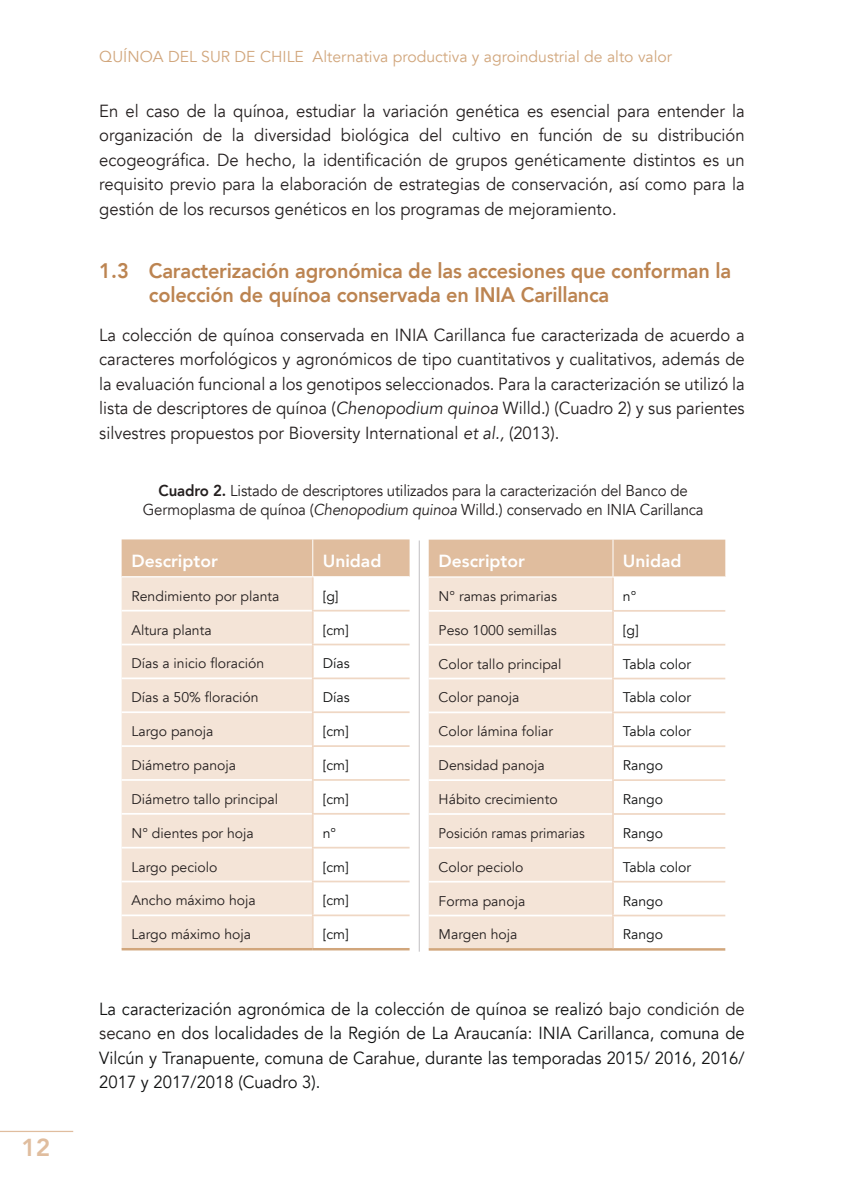
<style>
.page{position:relative;width:844px;height:1191px;background:#fff}
.page>*{position:absolute;margin:0;border:0;box-sizing:border-box;transform-origin:0 0}
.t1{font:800 24.5px "Avenir";color:#e0bd9e}
.t2{font:800 21px/24.5px "Avenir";letter-spacing:-.01em;color:#bc8451;scale:.95 1}
.t3{font:17.5px/24.5px "Avenir";color:#241f1f;text-align:justify;scale:.95 1}
.t4{font:17.5px/24.5px "Avenir";color:#111212;text-align:justify;scale:.95 1}
.t5{font:800 17.5px "Avenir";color:#fff}
.t6{font:15.75px/19.2px "Avenir";letter-spacing:-.01em;color:#241f1f;text-align:center;scale:.95 1}
.t7{font:15.75px "Avenir";color:#d1a67c}
.t8{font:14px "Avenir";color:#241f1f}
.t9{font:14px "Avenir";color:#111212}
.t10{font:14px "Avenir";color:#241f1f;scale:.95 1}
.s1{font-style:italic}
.s2{font-weight:800}
.s3{color:#241f1f}
</style>
<div class="page">
<hr style="left:0;top:1130px;width:73px;height:2px;background:#e0bd9e">
<div style="left:122px;top:539px;width:287px;height:37px;background:#e0bd9e"></div>
<div style="left:122px;top:577px;width:190px;height:371px;background:#f4e4d7"></div>
<hr style="left:312px;top:539px;width:1px;height:37px;background:#fff">
<hr style="left:122px;top:948px;width:191px;height:2px;background:#d1a67c">
<hr style="left:313px;top:948px;width:96px;height:2px;background:#d1a67c">
<hr style="left:312px;top:577px;width:1px;height:33px;background:#efd7c4">
<hr style="left:312px;top:610px;width:97px;height:1px;background:#efd7c4">
<hr style="left:312px;top:611px;width:1px;height:32px;background:#efd7c4">
<hr style="left:312px;top:643px;width:97px;height:2px;background:#efd7c4">
<hr style="left:312px;top:645px;width:1px;height:32px;background:#efd7c4">
<hr style="left:312px;top:677px;width:97px;height:2px;background:#efd7c4">
<hr style="left:312px;top:679px;width:1px;height:32px;background:#efd7c4">
<hr style="left:312px;top:711px;width:97px;height:2px;background:#efd7c4">
<hr style="left:312px;top:713px;width:1px;height:32px;background:#efd7c4">
<hr style="left:312px;top:745px;width:97px;height:2px;background:#efd7c4">
<hr style="left:312px;top:747px;width:1px;height:32px;background:#efd7c4">
<hr style="left:312px;top:779px;width:97px;height:2px;background:#efd7c4">
<hr style="left:312px;top:781px;width:1px;height:32px;background:#efd7c4">
<hr style="left:312px;top:813px;width:97px;height:1px;background:#efd7c4">
<hr style="left:312px;top:814px;width:1px;height:32px;background:#efd7c4">
<hr style="left:312px;top:846px;width:97px;height:2px;background:#efd7c4">
<hr style="left:312px;top:848px;width:1px;height:32px;background:#efd7c4">
<hr style="left:312px;top:880px;width:97px;height:2px;background:#efd7c4">
<hr style="left:312px;top:882px;width:1px;height:32px;background:#efd7c4">
<hr style="left:312px;top:914px;width:97px;height:2px;background:#efd7c4">
<hr style="left:312px;top:916px;width:1px;height:32px;background:#efd7c4">
<hr style="left:122px;top:610px;width:190px;height:1px;background:#fff">
<hr style="left:122px;top:643px;width:190px;height:2px;background:#fff">
<hr style="left:122px;top:677px;width:190px;height:2px;background:#fff">
<hr style="left:122px;top:711px;width:190px;height:2px;background:#fff">
<hr style="left:122px;top:745px;width:190px;height:2px;background:#fff">
<hr style="left:122px;top:779px;width:190px;height:2px;background:#fff">
<hr style="left:122px;top:813px;width:190px;height:1px;background:#fff">
<hr style="left:122px;top:846px;width:190px;height:2px;background:#fff">
<hr style="left:122px;top:880px;width:190px;height:2px;background:#fff">
<hr style="left:122px;top:914px;width:190px;height:2px;background:#fff">
<div style="left:428px;top:539px;width:297px;height:37px;background:#e0bd9e"></div>
<div style="left:428px;top:577px;width:184px;height:371px;background:#f4e4d7"></div>
<hr style="left:612px;top:539px;width:1px;height:37px;background:#fff">
<hr style="left:428px;top:948px;width:185px;height:2px;background:#d1a67c">
<hr style="left:613px;top:948px;width:112px;height:2px;background:#d1a67c">
<hr style="left:612px;top:577px;width:1px;height:33px;background:#efd7c4">
<hr style="left:612px;top:610px;width:113px;height:1px;background:#efd7c4">
<hr style="left:612px;top:611px;width:1px;height:33px;background:#efd7c4">
<hr style="left:612px;top:644px;width:113px;height:1px;background:#efd7c4">
<hr style="left:612px;top:645px;width:1px;height:32px;background:#efd7c4">
<hr style="left:612px;top:677px;width:113px;height:2px;background:#efd7c4">
<hr style="left:612px;top:679px;width:1px;height:32px;background:#efd7c4">
<hr style="left:612px;top:711px;width:113px;height:2px;background:#efd7c4">
<hr style="left:612px;top:713px;width:1px;height:32px;background:#efd7c4">
<hr style="left:612px;top:745px;width:113px;height:2px;background:#efd7c4">
<hr style="left:612px;top:747px;width:1px;height:32px;background:#efd7c4">
<hr style="left:612px;top:779px;width:113px;height:2px;background:#efd7c4">
<hr style="left:612px;top:781px;width:1px;height:32px;background:#efd7c4">
<hr style="left:612px;top:813px;width:113px;height:2px;background:#efd7c4">
<hr style="left:612px;top:815px;width:1px;height:32px;background:#efd7c4">
<hr style="left:612px;top:847px;width:113px;height:1px;background:#efd7c4">
<hr style="left:612px;top:848px;width:1px;height:32px;background:#efd7c4">
<hr style="left:612px;top:880px;width:113px;height:2px;background:#efd7c4">
<hr style="left:612px;top:882px;width:1px;height:32px;background:#efd7c4">
<hr style="left:612px;top:914px;width:113px;height:2px;background:#efd7c4">
<hr style="left:612px;top:916px;width:1px;height:32px;background:#efd7c4">
<hr style="left:428px;top:610px;width:184px;height:1px;background:#fff">
<hr style="left:428px;top:644px;width:184px;height:1px;background:#fff">
<hr style="left:428px;top:677px;width:184px;height:2px;background:#fff">
<hr style="left:428px;top:711px;width:184px;height:2px;background:#fff">
<hr style="left:428px;top:745px;width:184px;height:2px;background:#fff">
<hr style="left:428px;top:779px;width:184px;height:2px;background:#fff">
<hr style="left:428px;top:813px;width:184px;height:2px;background:#fff">
<hr style="left:428px;top:847px;width:184px;height:1px;background:#fff">
<hr style="left:428px;top:880px;width:184px;height:2px;background:#fff">
<hr style="left:428px;top:914px;width:184px;height:2px;background:#fff">
<hr style="left:419px;top:540px;width:1px;height:411px;background:#c0bfc1">
<h1 class="t1" style="left:21px;top:1128px;width:31px">12</h1>
<p class="t7" style="left:99px;top:47px;width:574px">QUÍNOA DEL SUR DE CHILE Alternativa productiva y agroindustrial de alto valor</p>
<p class="t3" style="left:99px;top:99px;width:680px">En el caso de la quínoa, estudiar la variación genética es esencial para entender la organización de la diversidad biológica del cultivo en función de su distribución ecogeográfica. De hecho, la identificación de grupos genéticamente distintos es un requisito previo para la elaboración de estrategias de conservación, así como para la gestión de los recursos genéticos en los programas de mejoramiento.</p>
<p class="t2" style="left:149px;top:258px;width:614px;text-indent:-50px">1.3 Caracterización agronómica de las accesiones que conforman la colección de quínoa conservada en INIA Carillanca</p>
<p class="t3" style="left:99px;top:323px;width:680px">La colección de quínoa conservada en INIA Carillanca fue caracterizada de acuerdo a caracteres morfológicos y agronómicos de tipo cuantitativos y cualitativos, además de la evaluación funcional a los genotipos seleccionados. Para la caracterización se utilizó la lista de descriptores de quínoa (<span class="s1">Chenopodium quinoa</span> Willd.) (Cuadro 2) y sus parientes silvestres propuestos por Bioversity International <span class="s1">et al.,</span> (2013).</p>
<p class="t6" style="left:143px;top:481px;width:592px"><span class="s2">Cuadro 2.</span> Listado de descriptores utilizados para la caracterización del Banco de<br>Germoplasma de quínoa (<span class="s1">Chenopodium quinoa</span> Willd.) conservado en INIA Carillanca</p>
<p class="t5" style="left:131px;top:547px;width:88px">Descriptor</p>
<p class="t5" style="left:322px;top:547px;width:60px">Unidad</p>
<p class="t8" style="left:131px;top:587px;width:149px">Rendimiento por planta</p>
<p class="t9" style="left:322px;top:587px;width:17px">[g]</p>
<p class="t8" style="left:131px;top:621px;width:82px">Altura planta</p>
<p class="t9" style="left:322px;top:621px;width:27px">[cm]</p>
<p class="t8" style="left:131px;top:655px;width:134px">Días a inicio floración</p>
<p class="t9" style="left:322px;top:655px;width:28px">Días</p>
<p class="t8" style="left:131px;top:689px;width:129px">Días a 50% floración</p>
<p class="t9" style="left:322px;top:689px;width:28px">Días</p>
<p class="t8" style="left:131px;top:723px;width:83px">Largo panoja</p>
<p class="t9" style="left:322px;top:723px;width:27px">[cm]</p>
<p class="t8" style="left:131px;top:757px;width:106px">Diámetro panoja</p>
<p class="t9" style="left:322px;top:757px;width:27px">[cm]</p>
<p class="t8" style="left:131px;top:790px;width:148px">Diámetro tallo principal</p>
<p class="t9" style="left:322px;top:790px;width:27px">[cm]</p>
<p class="t8" style="left:131px;top:824px;width:124px">N° dientes por hoja</p>
<p class="t9" style="left:322px;top:824px;width:15px">n°</p>
<p class="t8" style="left:131px;top:858px;width:87px">Largo peciolo</p>
<p class="t9" style="left:322px;top:858px;width:27px">[cm]</p>
<p class="t8" style="left:131px;top:892px;width:126px">Ancho máximo hoja</p>
<p class="t9" style="left:322px;top:892px;width:27px">[cm]</p>
<p class="t8" style="left:131px;top:926px;width:121px">Largo máximo hoja</p>
<p class="t9" style="left:322px;top:926px;width:27px">[cm]</p>
<p class="t5" style="left:438px;top:547px;width:88px">Descriptor</p>
<p class="t5" style="left:622px;top:547px;width:60px">Unidad</p>
<p class="t8" style="left:438px;top:588px;width:120px">N° ramas primarias</p>
<p class="t9" style="left:622px;top:588px;width:15px">n°</p>
<p class="t8" style="left:438px;top:621px;width:119px">Peso 1000 semillas</p>
<p class="t9" style="left:622px;top:621px;width:17px">[g]</p>
<p class="t8" style="left:438px;top:655px;width:124px">Color tallo principal</p>
<p class="t9" style="left:622px;top:655px;width:70px">Tabla color</p>
<p class="t8" style="left:438px;top:689px;width:82px">Color panoja</p>
<p class="t9" style="left:622px;top:689px;width:70px">Tabla color</p>
<p class="t8" style="left:438px;top:723px;width:116px">Color lámina foliar</p>
<p class="t9" style="left:622px;top:723px;width:70px">Tabla color</p>
<p class="t8" style="left:438px;top:757px;width:108px">Densidad panoja</p>
<p class="t9" style="left:622px;top:757px;width:42px">Rango</p>
<p class="t8" style="left:438px;top:791px;width:120px">Hábito crecimiento</p>
<p class="t9" style="left:622px;top:791px;width:42px">Rango</p>
<p class="t10" style="left:438px;top:824px;width:155px">Posición ramas primarias</p>
<p class="t9" style="left:622px;top:824px;width:42px">Rango</p>
<p class="t8" style="left:438px;top:858px;width:86px">Color peciolo</p>
<p class="t9" style="left:622px;top:858px;width:70px">Tabla color</p>
<p class="t8" style="left:438px;top:892px;width:88px">Forma panoja</p>
<p class="t9" style="left:622px;top:892px;width:42px">Rango</p>
<p class="t8" style="left:438px;top:926px;width:80px">Margen hoja</p>
<p class="t9" style="left:622px;top:926px;width:42px">Rango</p>
<p class="t4" style="left:99px;top:997px;width:680px">La caracterización agronómica de la colección de quínoa se realizó <span class="s3">bajo condición de secano</span> en dos localidades de la Región de La Araucanía: INIA Carillanca, comuna de Vilcún y Tranapuente, comuna de Carahue, durante las temporadas 2015/ 2016, 2016/ 2017 y 2017/2018 (Cuadro 3).</p>
</div>
